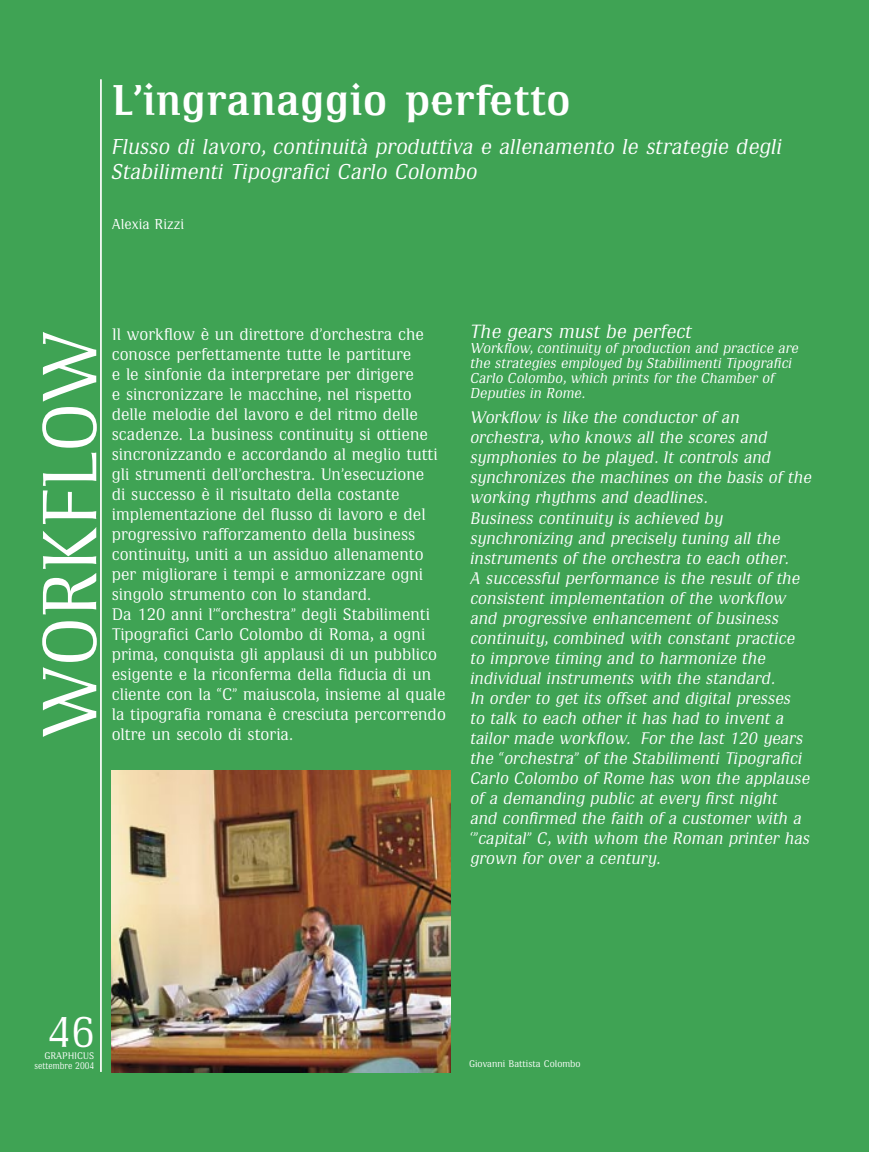
<style>
.page{position:relative;width:869px;height:1152px;background:#fff}
.page>*{position:absolute;margin:0;border:0;box-sizing:border-box;transform-origin:0 0}
.t1{font:80px "Graphicus";letter-spacing:-.015em;color:#fff}
.t2{font:700 45px "Graphicus";color:#fff}
.t3{font:45px "Graphicus";color:#fff}
.t4{font:italic 22.5px/25px "Graphicus";color:#fff}
.t5{font:italic 20px "Graphicus";color:#fff}
.t6{font:italic 17.5px/20px "Graphicus";color:#fff}
.t7{font:17.5px/20px "Graphicus";color:#fff}
.t8{font:italic 15px/15px "Graphicus";color:#fff}
.t9{font:15px "Graphicus";color:#fff}
.t10{font:10px/10px "Graphicus";color:#fff;text-align:right}
</style>
<div class="page">
<div style="left:0;top:0;width:868px;height:1152px;background:#3fa354"></div>
<hr style="left:100px;top:79px;width:1px;height:992px;background:#fff">
<img style="left:112px;top:771px;width:338px;height:301px">
<h2 class="t2" style="left:112px;top:76px;width:460px">L’ingranaggio perfetto</h2>
<p class="t4" style="left:112px;top:133px;width:671px">Flusso di lavoro, continuità produttiva e allenamento le strategie degli<br>Stabilimenti Tipografici Carlo Colombo</p>
<p class="t9" style="left:112px;top:216px;width:74px">Alexia Rizzi</p>
<h1 class="t1" style="left:27px;top:739px;width:410px;rotate:-90deg">WORKFLOW</h1>
<p class="t7" style="left:112px;top:324px;width:335px">Il workflow è un direttore d’orchestra che conosce perfettamente tutte le partiture<br>e le sinfonie da interpretare per dirigere<br>e sincronizzare le macchine, nel rispetto delle melodie del lavoro e del ritmo delle scadenze. La business continuity si ottiene sincronizzando e accordando al meglio tutti gli strumenti dell’orchestra. Un’esecuzione<br>di successo è il risultato della costante implementazione del flusso di lavoro e del progressivo rafforzamento della business continuity, uniti a un assiduo allenamento per migliorare i tempi e armonizzare ogni singolo strumento con lo standard.<br>Da 120 anni l’“orchestra” degli Stabilimenti Tipografici Carlo Colombo di Roma, a ogni prima, conquista gli applausi di un pubblico esigente e la riconferma della fiducia di un cliente con la “C” maiuscola, insieme al quale la tipografia romana è cresciuta percorrendo oltre un secolo di storia.</p>
<p class="t5" style="left:470px;top:321px;width:223px">The gears must be perfect</p>
<p class="t8" style="left:470px;top:341px;width:330px">Workflow, continuity of production and practice are the strategies employed by Stabilimenti Tipografici Carlo Colombo, which prints for the Chamber of Deputies in Rome.</p>
<p class="t6" style="left:470px;top:407px;width:343px">Workflow is like the conductor of an orchestra, who knows all the scores and symphonies to be played. It controls and synchronizes the machines on the basis of the working rhythms and deadlines.<br>Business continuity is achieved by synchronizing and precisely tuning all the instruments of the orchestra to each other.<br>A successful performance is the result of the consistent implementation of the workflow and progressive enhancement of business continuity, combined with constant practice to improve timing and to harmonize the individual instruments with the standard.<br>In order to get its offset and digital presses<br>to talk to each other it has had to invent a tailor made workflow. For the last 120 years the “orchestra” of the Stabilimenti Tipografici Carlo Colombo of Rome has won the applause of a demanding public at every first night<br>and confirmed the faith of a customer with a ‘”capital” C, with whom the Roman printer has grown for over a century.</p>
<h2 class="t3" style="left:47px;top:1007px;width:49px">46</h2>
<p class="t10" style="left:35px;top:1050px;width:61px">GRAPHICUS settembre 2004</p>
<p class="t10" style="left:469px;top:1058px;width:113px">Giovanni Battista Colombo</p>
</div>
